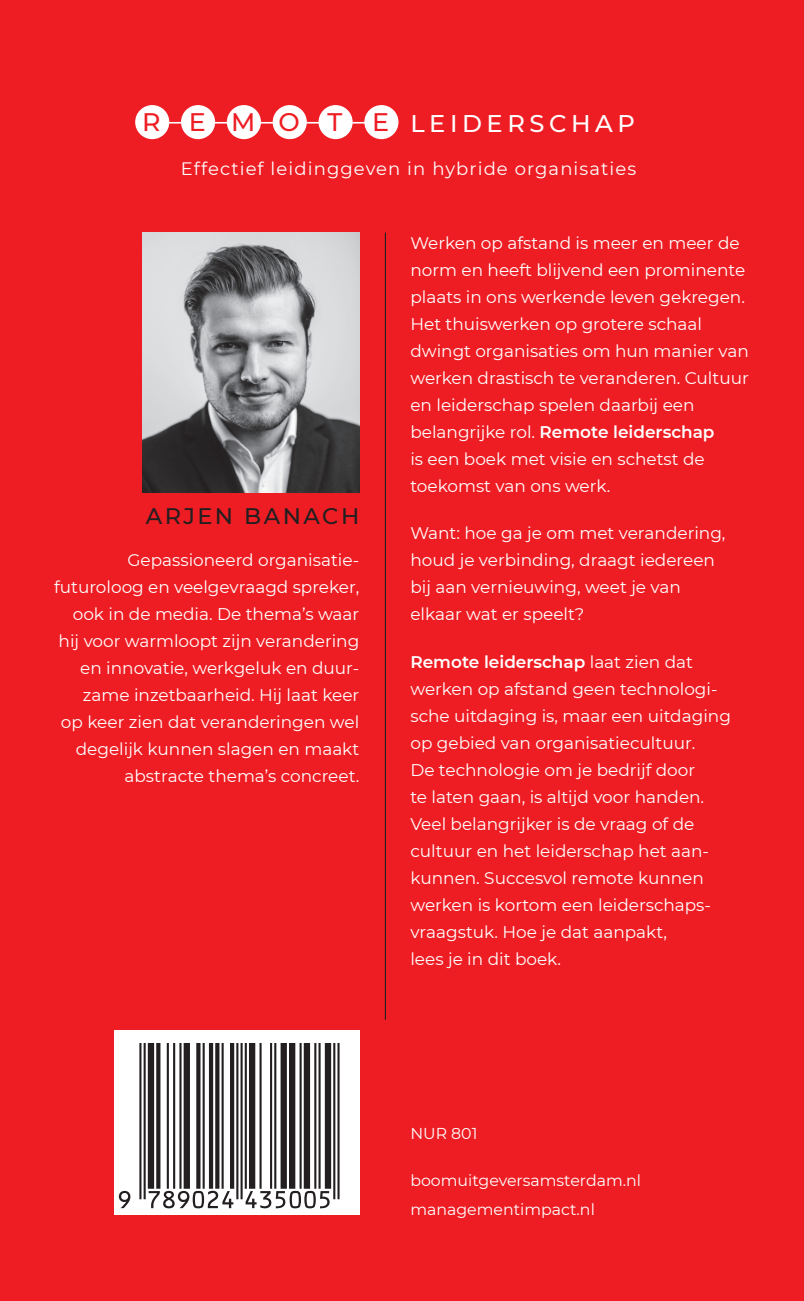
<style>
.page{position:relative;width:804px;height:1301px;background:#fff}
.page>*{position:absolute;margin:0;border:0;box-sizing:border-box;transform-origin:0 0}
.t1{font:500 24.07px "Montserrat";letter-spacing:.19em;color:#fff}
.t2{font:500 22.5px "Montserrat";letter-spacing:.11em;color:#231f20}
.t3{font:18px "Montserrat";letter-spacing:.06em;color:#fff}
.t4{font:16.88px/27px "Montserrat";color:#fff}
.t5{font:15.75px/29.2px "Montserrat";color:#fff}
.s1{font-size:25.43px;color:#ee1d23}
.s2{font-weight:600}
</style>
<div class="page">
<div style="left:0;top:0;width:803px;height:1301px;background:#ee1d23"></div>
<img style="left:143px;top:233px;width:216px;height:259px">
<hr style="left:384px;top:233px;width:2px;height:787px;background:#231f20">
<hr style="left:152px;top:122px;width:229px;height:2px;background:#fff">
<div style="left:135px;top:105px;width:34px;height:34px;background:#fff;border-radius:50%"></div>
<div style="left:181px;top:105px;width:34px;height:34px;background:#fff;border-radius:50%"></div>
<div style="left:227px;top:105px;width:34px;height:34px;background:#fff;border-radius:50%"></div>
<div style="left:272px;top:105px;width:34px;height:34px;background:#fff;border-radius:50%"></div>
<div style="left:318px;top:105px;width:34px;height:34px;background:#fff;border-radius:50%"></div>
<div style="left:364px;top:105px;width:34px;height:34px;background:#fff;border-radius:50%"></div>
<div style="left:114px;top:1031px;width:245px;height:184px;background:#fff"></div>
<svg style="left:119px;top:1043px;width:220px;height:165px"></svg>
<h1 class="t1" style="left:142px;top:106px;width:494px"><span class="s1">R E M O T E</span> LEIDERSCHAP</h1>
<p class="t3" style="left:180px;top:156px;width:457px">Effectief leidinggeven in hybride organisaties</p>
<h2 class="t2" style="left:146px;top:500px;width:215px">ARJEN BANACH</h2>
<p class="t4" style="left:54px;top:546px;width:306px;text-align:right">Gepassioneerd organisatie&shy;futuroloog en veelgevraagd spreker, ook in de media. De thema’s waar hij voor warmloopt zijn verandering en innovatie, werkgeluk en duur&shy;zame inzetbaarheid. Hij laat keer<br>op keer zien dat veranderingen wel degelijk kunnen slagen en maakt abstracte thema’s concreet.</p>
<p class="t4" style="left:410px;top:229px;width:340px">Werken op afstand is meer en meer de norm en heeft blijvend een prominente plaats in ons werkende leven gekregen.<br>Het thuiswerken op grotere schaal dwingt organisaties om hun manier van werken drastisch te veranderen. Cultuur en leiderschap spelen daarbij een belangrijke rol. <span class="s2">Remote leiderschap<br></span>is een boek met visie en schetst de toekomst van ons werk.</p>
<p class="t4" style="left:410px;top:519px;width:316px">Want: hoe ga je om met verandering, houd je verbinding, draagt iedereen bij aan vernieuwing, weet je van elkaar wat er speelt?</p>
<p class="t4" style="left:410px;top:647px;width:322px"><span class="s2">Remote leiderschap</span> laat zien dat werken op afstand geen technologi&shy;sche uitdaging is, maar een uitdaging op gebied van organisatiecultuur.<br>De technologie om je bedrijf door<br>te laten gaan, is altijd voor handen.<br>Veel belangrijker is de vraag of de cultuur en het leiderschap het aan&shy;kunnen. Succesvol remote kunnen werken is kortom een leiderschaps&shy;vraagstuk. Hoe je dat aanpakt,<br>lees je in dit boek.</p>
<p class="t5" style="left:410px;top:1118px;width:68px">NUR 801</p>
<p class="t5" style="left:410px;top:1165px;width:232px">boomuitgeversamsterdam.nl managementimpact.nl</p>
</div>
